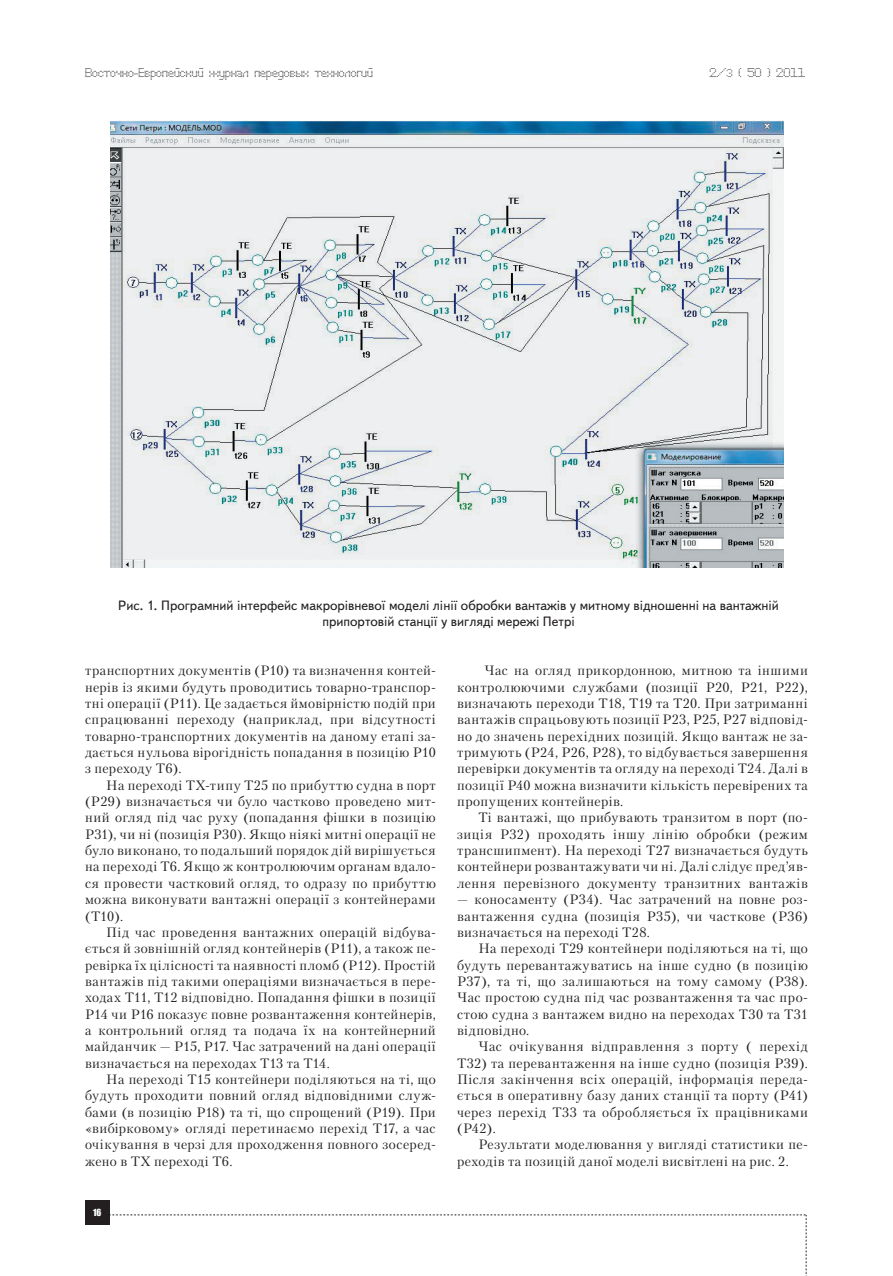
<style>
.page{position:relative;width:893px;height:1276px;background:#fff}
.page>*{position:absolute;margin:0;border:0;box-sizing:border-box;transform-origin:0 0}
.t1{font:13.5px/16.4px "Petersburg C";letter-spacing:.035em;color:#231f20;text-align:justify}
.t2{font:13.5px/16.2px "Text Book C";color:#231f20;text-align:center}
.t3{font:12px "Perfo";letter-spacing:.015em;color:#231f20}
.t4{font:9px "Impact";color:#fff}
.s1{font-size:10.5px}
</style>
<div class="page">
<div style="left:85px;top:1200px;width:24px;height:25px;background:#231f20"></div>
<svg style="left:109px;top:1214px;width:698px;height:62px"></svg>
<img style="left:111px;top:120px;width:673px;height:447px">
<p class="t3" style="left:85px;top:65px;width:289px">Восточно-Европейский журнал передовых технологий</p>
<p class="t3" style="left:709px;top:65px;width:97px">2/<span class="s1">3</span> ( 50 ) 2011</p>
<p class="t2" style="left:118px;top:598px;width:662px">Рис. 1. Програмний інтерфейс макрорівневої моделі лінії обробки вантажів у митному відношенні на вантажній припортовій станції у вигляді мережі Петрі</p>
<p class="t1" style="left:85px;top:662px;width:352px">транспортних документів (Р10) та визначення контей&shy;нерів із якими будуть проводитись товарно-транспор&shy;тні операції (Р11). Це задається ймовірністю подій при спрацюванні переходу (наприклад, при відсутності товарно-транспортних документів на даному етапі за&shy;дається нульова вірогідність попадання в позицію Р10 з переходу Т6).</p>
<p class="t1" style="left:85px;top:776px;width:352px;text-indent:21px">На переході ТХ-типу Т25 по прибуттю судна в порт (Р29) визначається чи було частково проведено мит&shy;ний огляд під час руху (попадання фішки в позицію Р31), чи ні (позиція Р30). Якщо ніякі митні операції не було виконано, то подальший порядок дій вирішується на переході Т6. Якщо ж контролюючим органам вдало&shy;ся провести частковий огляд, то одразу по прибуттю можна виконувати вантажні операції з контейнерами (Т10).</p>
<p class="t1" style="left:85px;top:924px;width:352px;text-indent:21px">Під час проведення вантажних операцій відбува&shy;ється й зовнішній огляд контейнерів (Р11), а також пе&shy;ревірка їх цілісності та наявності пломб (Р12). Простій вантажів під такими операціями визначається в пере&shy;ходах Т11, Т12 відповідно. Попадання фішки в позиції Р14 чи Р16 показує повне розвантаження контейнерів, а контрольний огляд та подача їх на контейнерний майданчик — Р15, Р17. Час затрачений на дані операції визначається на переходах Т13 та Т14.</p>
<p class="t1" style="left:85px;top:1071px;width:352px;text-indent:21px">На переході Т15 контейнери поділяються на ті, що будуть проходити повний огляд відповідними служ&shy;бами (в позицію Р18) та ті, що спрощений (Р19). При «вибірковому» огляді перетинаємо перехід Т17, а час очікування в черзі для проходження повного зосеред&shy;жено в ТХ переході Т6.</p>
<p class="t4" style="left:93px;top:1205px;width:10px">16</p>
<p class="t1" style="left:457px;top:662px;width:352px;text-indent:27px">Час на огляд прикордонною, митною та іншими контролюючими службами (позиції Р20, Р21, Р22), визначають переходи Т18, Т19 та Т20. При затриманні вантажів спрацьовують позиції Р23, Р25, Р27 відповід&shy;но до значень перехідних позицій. Якщо вантаж не за&shy;тримують (Р24, Р26, Р28), то відбувається завершення перевірки документів та огляду на переході Т24. Далі в позиції Р40 можна визначити кількість перевірених та пропущених контейнерів.</p>
<p class="t1" style="left:457px;top:809px;width:352px;text-indent:21px">Ті вантажі, що прибувають транзитом в порт (по&shy;зиція Р32) проходять іншу лінію обробки (режим трансшипмент). На переході Т27 визначається будуть контейнери розвантажувати чи ні. Далі слідує пред’яв&shy;лення перевізного документу транзитних вантажів</p>
<p class="t1" style="left:457px;top:891px;width:352px">— коносаменту (Р34). Час затрачений на повне роз&shy;вантаження судна (позиція Р35), чи часткове (Р36) визначається на переході Т28.</p>
<p class="t1" style="left:457px;top:940px;width:352px;text-indent:21px">На переході Т29 контейнери поділяються на ті, що будуть перевантажуватись на інше судно (в позицію Р37), та ті, що залишаються на тому самому (Р38).<br>Час простою судна під час розвантаження та час про&shy;стою судна з вантажем видно на переходах Т30 та Т31 відповідно.</p>
<p class="t1" style="left:457px;top:1038px;width:352px;text-indent:21px">Час очікування відправлення з порту ( перехід Т32) та перевантаження на інше судно (позиція Р39).<br>Після закінчення всіх операцій, інформація переда&shy;ється в оперативну базу даних станції та порту (Р41) через перехід Т33 та обробляється їх працівниками (Р42).</p>
<p class="t1" style="left:457px;top:1136px;width:352px;text-indent:21px">Результати моделювання у вигляді статистики пе&shy;реходів та позицій даної моделі висвітлені на рис. 2.</p>
</div>
